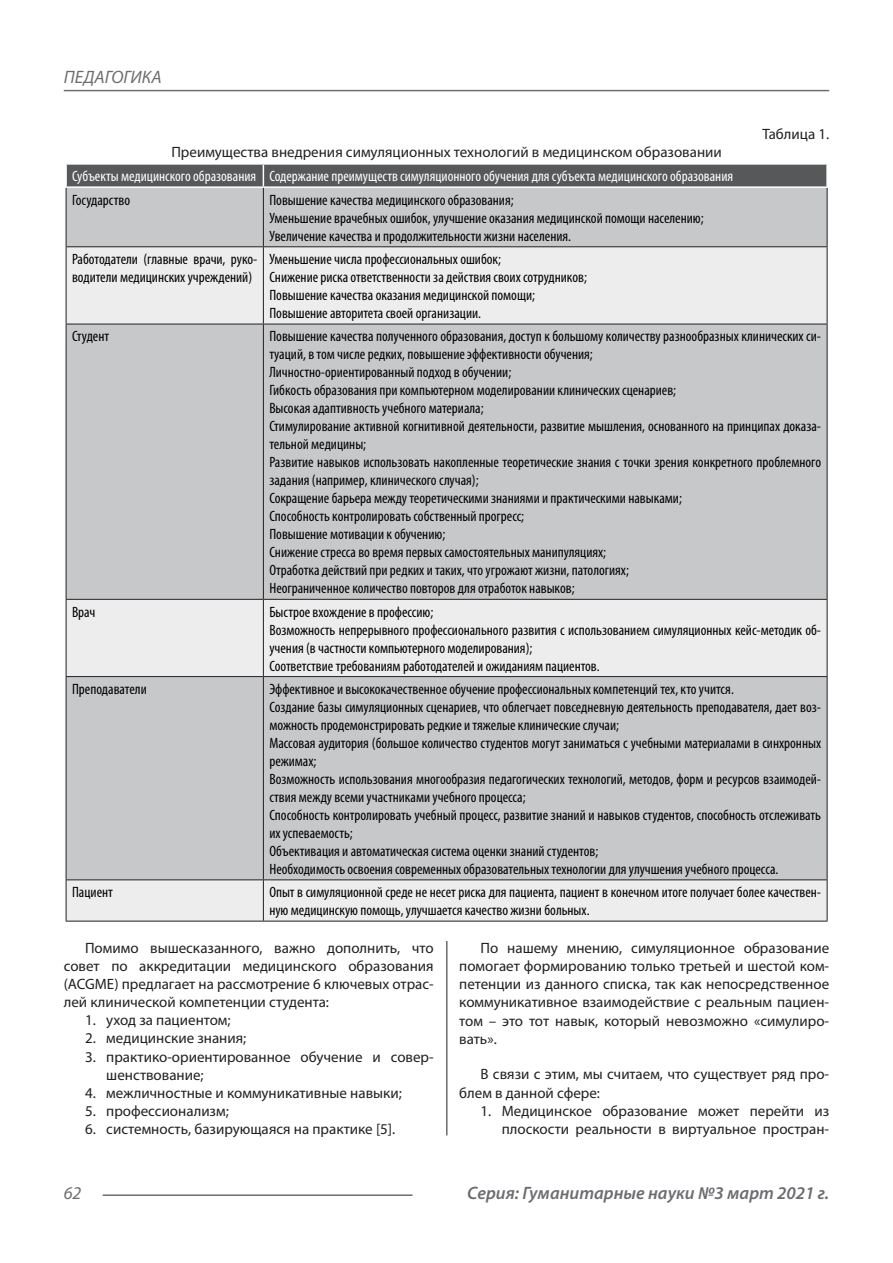
<style>
.page{position:relative;width:893px;height:1263px;background:#fff}
.page>*{position:absolute;margin:0;border:0;box-sizing:border-box;transform-origin:0 0}
.t1{font:italic 600 18px "Myriad Pro";color:#6c6d70}
.t2{font:italic 18px "Myriad Pro";color:#6c6d70}
.Таблица_Строка{font:condensed 15px/18px "Myriad Pro";color:#000}
.Статья_текст{font:15px/18.3px "Myriad Pro";color:#231f20;text-align:justify}
.Таблица_Заголовок_Яч{font:condensed 15px "Myriad Pro";color:#fff}
</style>
<div class="page">
<hr style="left:446px;top:128px;width:1px;height:1007px;background:#231f20">
<hr style="left:103px;top:1194px;width:309px;height:2px;background:#6c6d70">
<hr style="left:64px;top:90px;width:765px;height:1px;background:#6c6d70">
<div style="left:440px;top:115px;width:16px;height:826px;background:#fff"></div>
<div style="left:67px;top:188px;width:760px;height:58px;background:#c7c8ca"></div>
<svg style="left:67px;top:247px;width:760px;height:674px;background:#d1d2d3"></svg>
<div style="left:66px;top:164px;width:761px;height:22px;background:#57585a"></div>
<hr style="left:826px;top:165px;width:2px;height:21px;background:#fff">
<hr style="left:66px;top:188px;width:1px;height:58px;background:#231f20">
<hr style="left:263px;top:188px;width:1px;height:58px;background:#231f20">
<hr style="left:827px;top:188px;width:1px;height:58px;background:#231f20">
<hr style="left:66px;top:246px;width:197px;height:1px;background:#231f20">
<hr style="left:66px;top:247px;width:1px;height:77px;background:#231f20">
<hr style="left:263px;top:246px;width:564px;height:1px;background:#231f20">
<hr style="left:263px;top:247px;width:1px;height:77px;background:#231f20">
<hr style="left:827px;top:247px;width:1px;height:77px;background:#231f20">
<hr style="left:66px;top:324px;width:197px;height:1px;background:#231f20">
<hr style="left:66px;top:324px;width:1px;height:275px;background:#231f20">
<hr style="left:263px;top:324px;width:564px;height:1px;background:#231f20">
<hr style="left:263px;top:324px;width:1px;height:275px;background:#231f20">
<hr style="left:827px;top:324px;width:1px;height:275px;background:#231f20">
<hr style="left:66px;top:599px;width:197px;height:1px;background:#231f20">
<hr style="left:66px;top:600px;width:1px;height:76px;background:#231f20">
<hr style="left:263px;top:599px;width:564px;height:1px;background:#231f20">
<hr style="left:263px;top:600px;width:1px;height:76px;background:#231f20">
<hr style="left:827px;top:600px;width:1px;height:76px;background:#231f20">
<hr style="left:66px;top:676px;width:197px;height:1px;background:#231f20">
<hr style="left:66px;top:677px;width:1px;height:202px;background:#231f20">
<hr style="left:263px;top:676px;width:564px;height:1px;background:#231f20">
<hr style="left:263px;top:677px;width:1px;height:202px;background:#231f20">
<hr style="left:827px;top:677px;width:1px;height:202px;background:#231f20">
<hr style="left:66px;top:879px;width:197px;height:1px;background:#231f20">
<hr style="left:66px;top:880px;width:1px;height:41px;background:#231f20">
<hr style="left:263px;top:879px;width:564px;height:1px;background:#231f20">
<hr style="left:263px;top:880px;width:1px;height:41px;background:#231f20">
<hr style="left:827px;top:880px;width:1px;height:41px;background:#231f20">
<hr style="left:66px;top:921px;width:197px;height:1px;background:#231f20">
<hr style="left:263px;top:921px;width:564px;height:1px;background:#231f20">
<p class="t2" style="left:64px;top:66px;width:100px">ПЕДАГОГИКА</p>
<p class="Статья_текст" style="left:171px;top:143px;width:552px">Преимущества внедрения симуляционных технологий в медицинском образовании</p>
<p class="Таблица_Заголовок_Яч" style="left:72px;top:167px;width:186px">Субъекты медицинского образования</p>
<p class="Таблица_Заголовок_Яч" style="left:269px;top:167px;width:465px">Содержание преимуществ симуляционного обучения для субъекта медицинского образования</p>
<p class="Таблица_Строка" style="left:72px;top:191px;width:60px">Государство</p>
<p class="Таблица_Строка" style="left:269px;top:191px;width:246px">Повышение качества медицинского образования;</p>
<p class="Таблица_Строка" style="left:269px;top:209px;width:436px">Уменьшение врачебных ошибок, улучшение оказания медицинской помощи населению;</p>
<p class="Таблица_Строка" style="left:269px;top:227px;width:303px">Увеличение качества и продолжительности жизни населения.</p>
<p class="Таблица_Строка" style="left:72px;top:250px;width:187px">Работодатели (главные врачи, руко&shy;водители медицинских учреждений)</p>
<p class="Таблица_Строка" style="left:269px;top:250px;width:233px">Уменьшение числа профессиональных ошибок;</p>
<p class="Таблица_Строка" style="left:269px;top:268px;width:319px">Снижение риска ответственности за действия своих сотрудников;</p>
<p class="Таблица_Строка" style="left:269px;top:286px;width:267px">Повышение качества оказания медицинской помощи;</p>
<p class="Таблица_Строка" style="left:269px;top:304px;width:213px">Повышение авторитета своей организации.</p>
<p class="Статья_текст" style="left:762px;top:125px;width:68px">Таблица 1.</p>
<p class="Таблица_Строка" style="left:72px;top:327px;width:39px">Студент</p>
<p class="Таблица_Строка" style="left:269px;top:327px;width:553px">Повышение качества полученного образования, доступ к большому количеству разнообразных клинических си&shy;туаций, в том числе редких, повышение эффективности обучения;</p>
<p class="Таблица_Строка" style="left:269px;top:363px;width:243px">Личностно-ориентированный подход в обучении;</p>
<p class="Таблица_Строка" style="left:269px;top:381px;width:408px">Гибкость образования при компьютерном моделировании клинических сценариев;</p>
<p class="Таблица_Строка" style="left:269px;top:399px;width:216px">Высокая адаптивность учебного материала;</p>
<p class="Таблица_Строка" style="left:269px;top:417px;width:553px">Стимулирование активной когнитивной деятельности, развитие мышления, основанного на принципах доказа&shy;тельной медицины;</p>
<p class="Таблица_Строка" style="left:269px;top:453px;width:553px">Развитие навыков использовать накопленные теоретические знания с точки зрения конкретного проблемного задания (например, клинического случая);</p>
<p class="Таблица_Строка" style="left:269px;top:489px;width:414px">Сокращение барьера между теоретическими знаниями и практическими навыками;</p>
<p class="Таблица_Строка" style="left:269px;top:507px;width:256px">Способность контролировать собственный прогресс;</p>
<p class="Таблица_Строка" style="left:269px;top:525px;width:177px">Повышение мотивации к обучению;</p>
<p class="Таблица_Строка" style="left:269px;top:543px;width:338px">Снижение стресса во время первых самостоятельных манипуляциях;</p>
<p class="Таблица_Строка" style="left:269px;top:561px;width:361px">Отработка действий при редких и таких, что угрожают жизни, патологиях;</p>
<p class="Таблица_Строка" style="left:269px;top:579px;width:307px">Неограниченное количество повторов для отработок навыков;</p>
<p class="Таблица_Строка" style="left:72px;top:602px;width:25px">Врач</p>
<p class="Таблица_Строка" style="left:269px;top:602px;width:165px">Быстрое вхождение в профессию;</p>
<p class="Таблица_Строка" style="left:269px;top:620px;width:553px">Возможность непрерывного профессионального развития с использованием симуляционных кейс-методик об&shy;учения (в частности компьютерного моделирования);</p>
<p class="Таблица_Строка" style="left:269px;top:656px;width:332px">Соответствие требованиям работодателей и ожиданиям пациентов.</p>
<p class="Таблица_Строка" style="left:72px;top:680px;width:76px">Преподаватели</p>
<p class="Таблица_Строка" style="left:269px;top:680px;width:466px">Эффективное и высококачественное обучение профессиональных компетенций тех, кто учится.</p>
<p class="Таблица_Строка" style="left:269px;top:698px;width:553px">Создание базы симуляционных сценариев, что облегчает повседневную деятельность преподавателя, дает воз&shy;можность продемонстрировать редкие и тяжелые клинические случаи;</p>
<p class="Таблица_Строка" style="left:269px;top:734px;width:553px">Массовая аудитория (большое количество студентов могут заниматься с учебными материалами в синхронных режимах;</p>
<p class="Таблица_Строка" style="left:269px;top:770px;width:553px">Возможность использования многообразия педагогических технологий, методов, форм и ресурсов взаимодей&shy;ствия между всеми участниками учебного процесса;</p>
<p class="Таблица_Строка" style="left:269px;top:806px;width:553px">Способность контролировать учебный процесс, развитие знаний и навыков студентов, способность отслеживать их успеваемость;</p>
<p class="Таблица_Строка" style="left:269px;top:842px;width:330px">Объективация и автоматическая система оценки знаний студентов;</p>
<p class="Таблица_Строка" style="left:269px;top:860px;width:510px">Необходимость освоения современных образовательных технологии для улучшения учебного процесса.</p>
<p class="Таблица_Строка" style="left:72px;top:883px;width:42px">Пациент</p>
<p class="Таблица_Строка" style="left:269px;top:883px;width:553px">Опыт в симуляционной среде не несет риска для пациента, пациент в конечном итоге получает более качествен&shy;ную медицинскую помощь, улучшается качество жизни больных.</p>
<p class="Статья_текст" style="left:64px;top:938px;width:371px;text-indent:21px">Помимо вышесказанного, важно дополнить, что совет по аккредитации медицинского образования (ACGME) предлагает на рассмотрение 6 ключевых отрас&shy;лей клинической компетенции студента:</p>
<p class="Статья_текст" style="left:85px;top:1011px;width:147px">1. уход за пациентом;</p>
<p class="Статья_текст" style="left:85px;top:1029px;width:163px">2. медицинские знания;</p>
<p class="Статья_текст" style="left:106px;top:1047px;width:329px;text-indent:-21px">3. практико-ориентированное обучение и совер&shy;шенствование;</p>
<p class="Статья_текст" style="left:85px;top:1083px;width:318px">4. межличностные и коммуникативные навыки;</p>
<p class="Статья_текст" style="left:85px;top:1101px;width:145px">5. профессионализм;</p>
<p class="Статья_текст" style="left:85px;top:1120px;width:312px">6. системность, базирующаяся на практике [5].</p>
<p class="Статья_текст" style="left:459px;top:938px;width:371px;text-indent:21px">По нашему мнению, симуляционное образование помогает формированию только третьей и шестой ком&shy;петенции из данного списка, так как непосредственное коммуникативное взаимодействие с реальным пациен&shy;том – это тот навык, который невозможно «симулиро&shy;вать».</p>
<p class="Статья_текст" style="left:459px;top:1065px;width:371px;text-indent:21px">В связи с этим, мы считаем, что существует ряд про&shy;блем в данной сфере:</p>
<p class="Статья_текст" style="left:480px;top:1101px;width:350px;text-align:right">1. Медицинское образование может перейти из плоскости реальности в виртуальное простран-</p>
<p class="t2" style="left:64px;top:1182px;width:19px">62</p>
<p class="t1" style="left:467px;top:1182px;width:363px">Серия: Гуманитарные науки №3 март 2021 г.</p>
</div>
